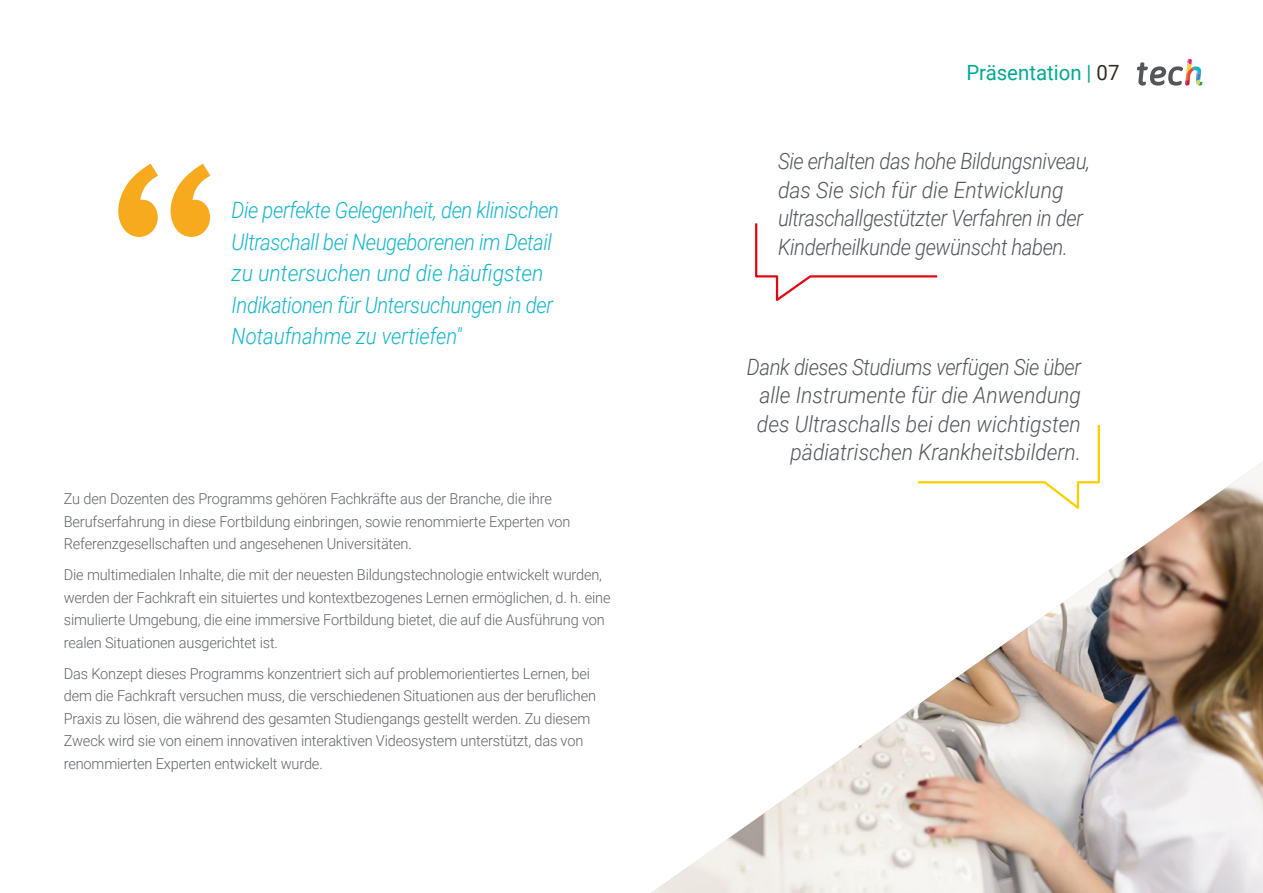
<style>
.page{position:relative;width:1263px;height:893px;background:#fff}
.page>*{position:absolute;margin:0;border:0;box-sizing:border-box;transform-origin:0 0}
.t1{font:italic 300 22.5px/31.5px "Roboto";letter-spacing:-.02em;color:#0fb6cf;scale:.9 1}
.t2{font:italic 300 22.5px/28.5px "Roboto";color:#52555b;text-align:right;scale:.9 1}
.t3{font:italic 300 22.5px/28.5px "Roboto";letter-spacing:-.02em;color:#52555b;scale:.9 1}
.t4{font:21px "Roboto";color:#00a996}
.t5{font:300 15px/22.5px "Roboto";letter-spacing:-.01em;color:#61646a}
.s1{color:#312e20}
</style>
<div class="page">
<img style="left:651px;top:462px;width:612px;height:431px">
<svg style="left:915px;top:425px;width:186px;height:87px"></svg>
<svg style="left:755px;top:223px;width:183px;height:78px"></svg>
<svg style="left:118px;top:164px;width:92px;height:73px"></svg>
<svg style="left:1137px;top:59px;width:65px;height:27px"></svg>
<h1 class="t1" style="left:232px;top:194px;width:365px">Die perfekte Gelegenheit, den klinischen Ultraschall bei Neugeborenen im Detail zu untersuchen und die häufigsten Indikationen für Untersuchungen in der Notaufnahme zu vertiefen"</h1>
<p class="t5" style="left:64px;top:487px;width:508px">Zu den Dozenten des Programms gehören Fachkräfte aus der Branche, die ihre<br>Berufserfahrung in diese Fortbildung einbringen, sowie renommierte Experten von<br>Referenzgesellschaften und angesehenen Universitäten.</p>
<p class="t5" style="left:64px;top:563px;width:548px">Die multimedialen Inhalte, die mit der neuesten Bildungstechnologie entwickelt wurden, werden der Fachkraft ein situiertes und kontextbezogenes Lernen ermöglichen, d. h. eine simulierte Umgebung, die eine immersive Fortbildung bietet, die auf die Ausführung von realen Situationen ausgerichtet ist.</p>
<p class="t5" style="left:64px;top:662px;width:534px">Das Konzept dieses Programms konzentriert sich auf problemorientiertes Lernen, bei dem die Fachkraft versuchen muss, die verschiedenen Situationen aus der beruflichen Praxis zu lösen, die während des gesamten Studiengangs gestellt werden. Zu diesem Zweck wird sie von einem innovativen interaktiven Videosystem unterstützt, das von renommierten Experten entwickelt wurde.</p>
<h2 class="t4" style="left:966px;top:57px;width:155px">Präsentation | <span class="s1">07</span></h2>
<h1 class="t3" style="left:778px;top:146px;width:348px">Sie erhalten das hohe Bildungsniveau, das Sie sich für die Entwicklung ultraschallgestützter Verfahren in der Kinderheilkunde gewünscht haben.</h1>
<h1 class="t2" style="left:747px;top:352px;width:373px">Dank dieses Studiums verfügen Sie über alle Instrumente für die Anwendung des Ultraschalls bei den wichtigsten pädiatrischen Krankheitsbildern.</h1>
</div>
